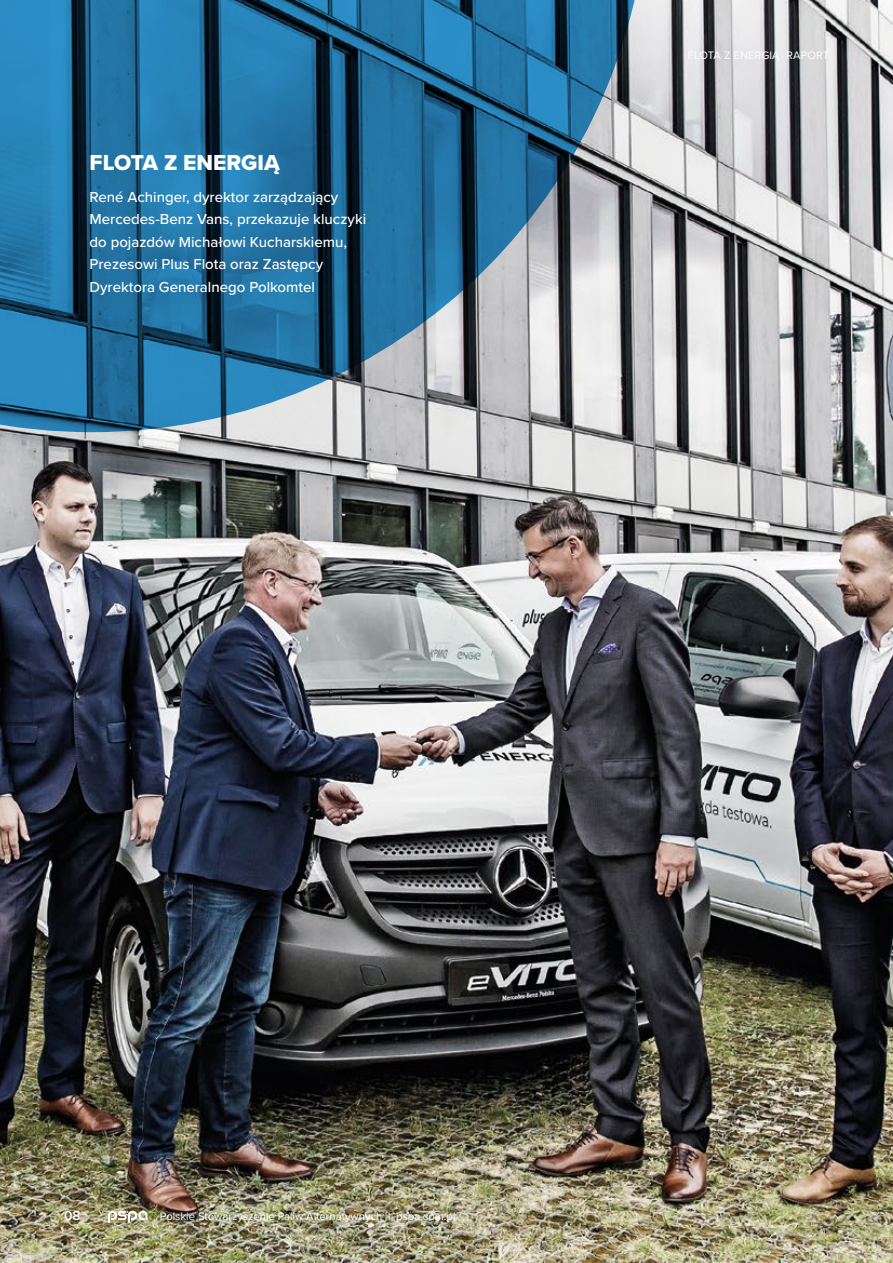
<style>
.page{position:relative;width:893px;height:1263px;background:#fff}
.page>*{position:absolute;margin:0;border:0;box-sizing:border-box;transform-origin:0 0}
.t1{font:22.5px "Proxima Nova Extrabld";color:#fff}
.t2{font:500 15px/22.5px "Proxima Nova";color:#fff}
.t3{font:600 13.5px "Proxima Nova";color:#fff}
.t4{font:11.25px "Proxima Nova";color:#fff}
</style>
<div class="page">
<img style="left:0;top:0;width:893px;height:1263px">
<svg style="left:0;top:0;width:649px;height:432px;background:#437c9e"></svg>
<svg style="left:108px;top:1211px;width:40px;height:12px"></svg>
<h1 class="t1" style="left:90px;top:146px;width:192px">FLOTA Z ENERGIĄ</h1>
<p class="t2" style="left:90px;top:185px;width:278px">René Achinger, dyrektor zarządzający Mercedes-Benz Vans, przekazuje kluczyki do pojazdów Michałowi Kucharskiemu, Prezesowi Plus Flota oraz Zastępcy Dyrektora Generalnego Polkomtel</p>
<p class="t4" style="left:688px;top:47px;width:143px">FLOTA Z ENERGIĄ RAPORT</p>
<p class="t3" style="left:64px;top:1205px;width:18px">08</p>
<p class="t4" style="left:160px;top:1208px;width:297px">Polskie Stowarzyszenie Paliw Alternatywnych | pspa.com.pl</p>
</div>
